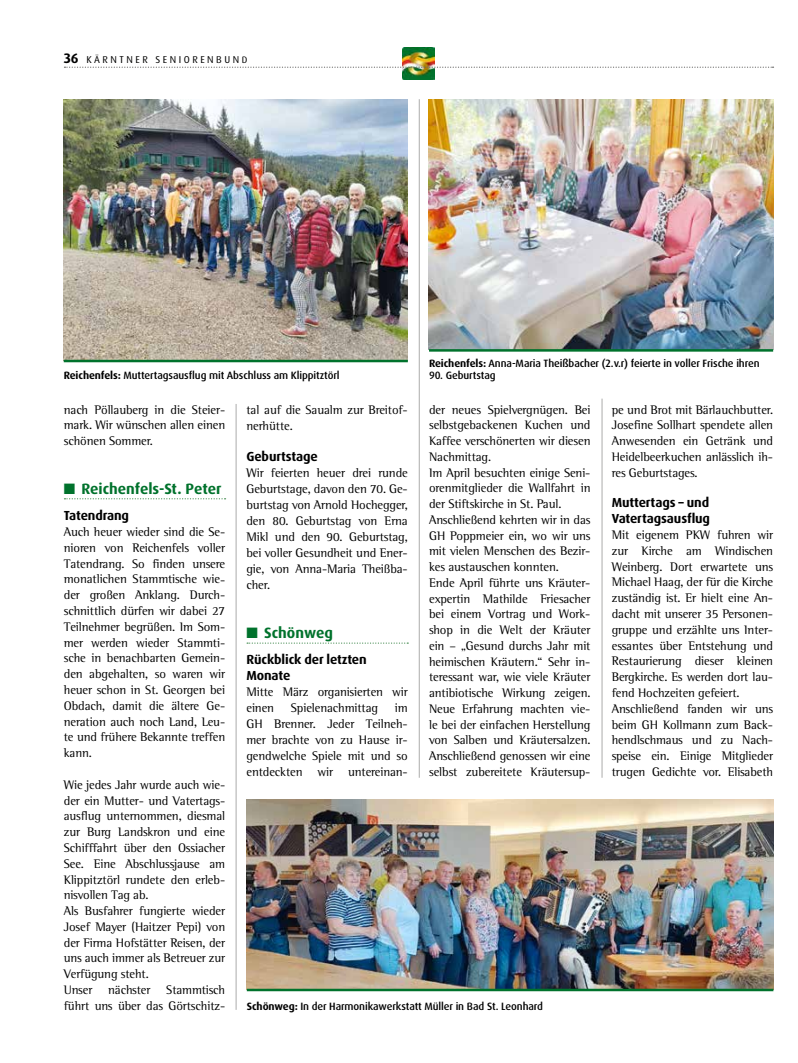
<style>
.page{position:relative;width:798px;height:1063px;background:#fff}
.page>*{position:absolute;margin:0;border:0;box-sizing:border-box;transform-origin:0 0}
.t1{font:700 15px "Dax Pro";color:#00722c}
.t2{font:700 13.12px/16px "Dax Pro";letter-spacing:-.01em;color:#000}
.t3{font:12.75px/15.8px "Rotis Semi Serif";letter-spacing:-.01em;color:#000;text-align:justify}
.t4{font:500 10.62px "Dax Pro";letter-spacing:-.01em;color:#000}
.t5{font:10px "Dax Pro";letter-spacing:.25em;color:#000}
.s1{font-weight:700;font-size:13.75px}
.s2{font-size:9.38px}
.s3{font-weight:700}
</style>
<div class="page">
<img style="left:402px;top:48px;width:32px;height:32px">
<svg style="left:64px;top:67px;width:709px;height:1px"></svg>
<hr style="left:419px;top:99px;width:1px;height:679px;background:#878786">
<hr style="left:601px;top:399px;width:1px;height:379px;background:#878786">
<hr style="left:236px;top:404px;width:1px;height:606px;background:#878786">
<img style="left:63px;top:99px;width:344px;height:262px">
<img style="left:428px;top:99px;width:344px;height:251px">
<hr style="left:64px;top:360px;width:343px;height:2px;background:#00722c">
<hr style="left:429px;top:349px;width:343px;height:3px;background:#00722c">
<svg style="left:64px;top:498px;width:161px;height:1px"></svg>
<img style="left:246px;top:799px;width:527px;height:190px">
<hr style="left:247px;top:989px;width:526px;height:2px;background:#00722c">
<svg style="left:247px;top:643px;width:161px;height:1px"></svg>
<p class="t5" style="left:64px;top:53px;width:185px"><span class="s1">36</span> KÄRNTNER SENIORENBUN<span class="s2">D</span></p>
<p class="t4" style="left:429px;top:356px;width:332px"><span class="s3">Reichenfels:</span> Anna-Maria Theißbacher (2.v.r) feierte in voller Frische ihren</p>
<p class="t4" style="left:64px;top:369px;width:277px"><span class="s3">Reichenfels:</span> Muttertagsausflug mit Abschluss am Klippitztörl</p>
<p class="t4" style="left:429px;top:369px;width:68px">90. Geburtstag</p>
<p class="t3" style="left:64px;top:401px;width:163px">nach Pöllauberg in die Steier&shy;mark. Wir wünschen allen einen schönen Sommer.</p>
<p class="t1" style="left:64px;top:479px;width:159px">■ Reichenfels-St. Peter</p>
<p class="t2" style="left:64px;top:508px;width:67px">Tatendrang</p>
<p class="t3" style="left:64px;top:524px;width:163px">Auch heuer wieder sind die Se&shy;nioren von Reichenfels voller Tatendrang. So finden unsere monatlichen Stammtische wie&shy;der großen Anklang. Durch&shy;schnittlich dürfen wir dabei 27<br>Teilnehmer begrüßen. Im Som&shy;mer werden wieder Stammti&shy;sche in benachbarten Gemein&shy;den abgehalten, so waren wir heuer schon in St. Georgen bei Obdach, damit die ältere Ge&shy;neration auch noch Land, Leu&shy;te und frühere Bekannte treffen kann.</p>
<p class="t3" style="left:64px;top:777px;width:163px;text-align:left">Wie jedes Jahr wurde auch wie&shy;der ein Mutter- und Vatertags&shy;ausflug unternommen, diesmal zur Burg Landskron und eine<br>Schifffahrt über den Ossiacher<br>See. Eine Abschlussjause am<br>Klippitztörl rundete den erleb&shy;nisvollen Tag ab.<br>Als Busfahrer fungierte wieder<br>Josef Mayer (Haitzer Pepi) von der Firma Hofstätter Reisen, der uns auch immer als Betreuer zur<br>Verfügung steht.<br>Unser nächster Stammtisch führt uns über das Görtschitz-</p>
<p class="t3" style="left:246px;top:401px;width:163px">tal auf die Saualm zur Breitof&shy;nerhütte.</p>
<p class="t2" style="left:246px;top:449px;width:73px">Geburtstage</p>
<p class="t3" style="left:246px;top:465px;width:163px">Wir feierten heuer drei runde Geburtstage, davon den 70. Ge&shy;burtstag von Arnold Hochegger, den 80. Geburtstag von Erna Mikl und den 90. Geburtstag, bei voller Gesundheit und Ener&shy;gie, von Anna-Maria Theißba&shy;cher.</p>
<p class="t1" style="left:246px;top:623px;width:88px">■ Schönweg</p>
<p class="t2" style="left:246px;top:652px;width:122px">Rückblick der letzten<br>Monate</p>
<p class="t3" style="left:246px;top:684px;width:163px">Mitte März organisierten wir einen</p>
<p class="t3" style="left:429px;top:401px;width:163px;text-align:left">der neues Spielvergnügen. Bei selbstgebackenen Kuchen und<br>Kaffee verschönerten wir diesen<br>Nachmittag.<br>Im April besuchten einige Seni&shy;orenmitglieder die Wallfahrt in der Stiftskirche in St. Paul.<br>Anschließend kehrten wir in das<br>GH Poppmeier ein, wo wir uns mit vielen Menschen des Bezir&shy;kes austauschen konnten.<br>Ende April führte uns Kräuter&shy;expertin Mathilde Friesacher bei einem Vortrag und Work&shy;shop in die Welt der Kräuter ein – „Gesund durchs Jahr mit heimischen Kräutern.“ Sehr in&shy;teressant war, wie viele Kräuter antibiotische Wirkung zeigen.<br>Neue Erfahrung machten vie&shy;le bei der einfachen Herstellung von Salben und Kräutersalzen.<br>Anschließend genossen wir eine selbst zubereitete Kräutersup-</p>
<p class="t3" style="left:611px;top:401px;width:163px">pe und Brot mit Bärlauchbutter.<br>Josefine Sollhart spendete allen Anwesenden ein Getränk und Heidelbeerkuchen anlässlich ih&shy;res Geburtstages.</p>
<p class="t2" style="left:611px;top:495px;width:100px">Muttertags – und<br>Vatertagsausflug</p>
<p class="t3" style="left:611px;top:527px;width:163px;text-align:left">Mit eigenem PKW fuhren wir zur Kirche am Windischen<br>Weinberg. Dort erwartete uns<br>Michael Haag, der für die Kirche zuständig ist. Er hielt eine An&shy;dacht mit unserer 35 Personen&shy;gruppe und erzählte uns Inter&shy;essantes über Entstehung und<br>Restaurierung dieser kleinen<br>Bergkirche. Es werden dort lau&shy;fend Hochzeiten gefeiert.<br>Anschließend fanden wir uns beim GH Kollmann zum Back&shy;hendlschmaus und zu Nach&shy;speise ein. Einige Mitglieder trugen Gedichte vor. Elisabeth</p>
<p class="t3" style="left:291px;top:700px;width:89px">Spielenachmittag</p>
<p class="t3" style="left:246px;top:700px;width:163px;text-indent:148px">im GH Brenner. Jeder Teilneh&shy;mer brachte von zu Hause ir&shy;gendwelche Spiele mit und so entdeckten wir untereinan-</p>
<p class="t4" style="left:247px;top:999px;width:297px"><span class="s3">Schönweg:</span> In der Harmonikawerkstatt Müller in Bad St. Leonhard</p>
</div>
